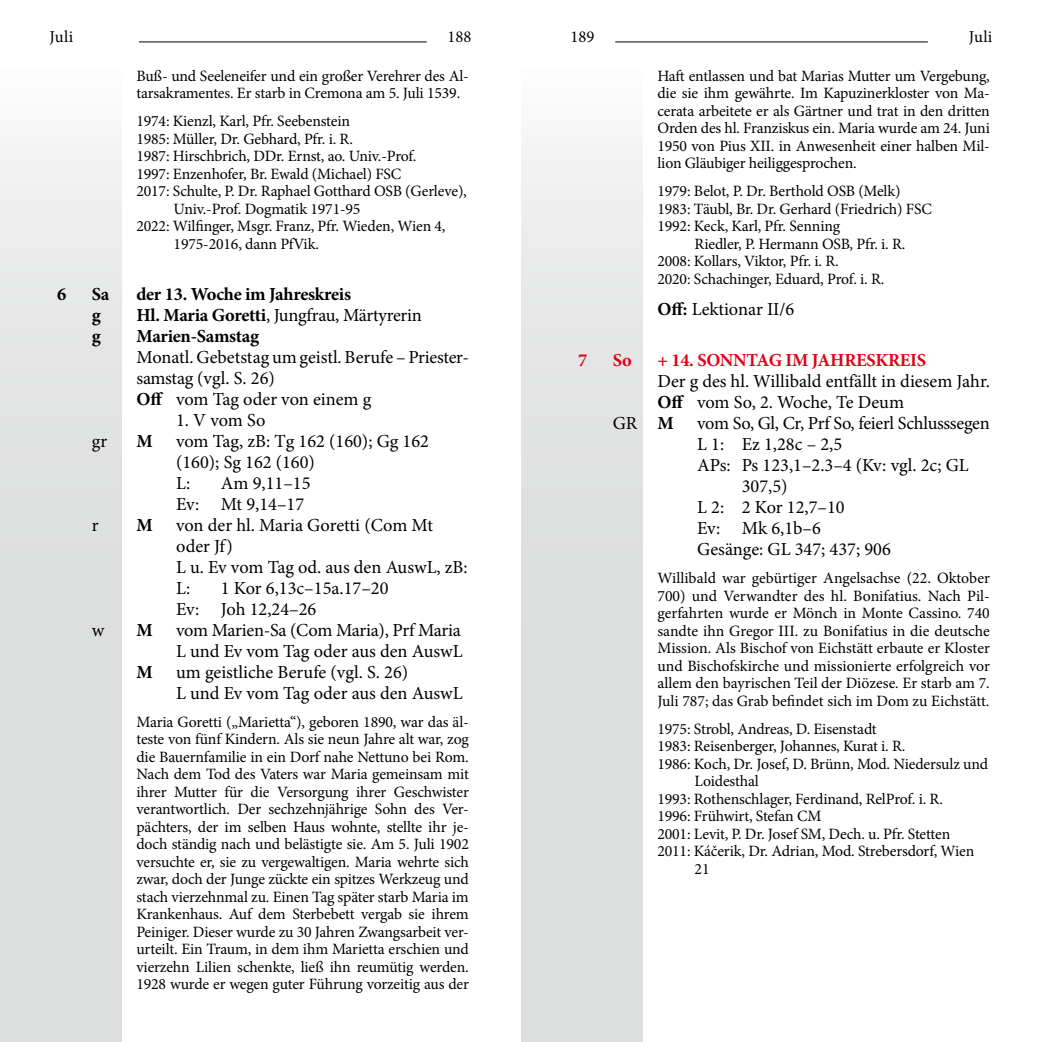
<style>
.page{position:relative;width:1042px;height:1042px;background:#fff}
.page>*{position:absolute;margin:0;border:0;box-sizing:border-box;transform-origin:0 0}
.t1{font:18.38px/21px "Minion Pro";letter-spacing:-.005em;color:#000}
.t2{font:700 18.38px "Minion Pro";letter-spacing:-.015em;color:#000}
.t3{font:700 18.38px "Minion Pro";letter-spacing:-.015em;color:#e30015}
.t4{font:16.62px "Minion Pro";color:#000}
.t5{font:15.75px/17.5px "Minion Pro";letter-spacing:-.01em;color:#000;text-align:justify}
.s1{font-weight:700}
</style>
<div class="page">
<div style="left:0;top:69px;width:122px;height:973px;background:linear-gradient(to bottom,#f0f0f0,#d6d8d8)"></div>
<div style="left:521px;top:69px;width:121px;height:973px;background:linear-gradient(to bottom,#f0f0f0,#d6d8d8)"></div>
<hr style="left:139px;top:41px;width:288px;height:1px;background:#000">
<hr style="left:615px;top:41px;width:313px;height:1px;background:#000">
<p class="t4" style="left:50px;top:25px;width:25px">Juli</p>
<p class="t4" style="left:447px;top:25px;width:25px">188</p>
<p class="t4" style="left:570px;top:25px;width:25px">189</p>
<p class="t4" style="left:969px;top:25px;width:25px">Juli</p>
<p class="t5" style="left:657px;top:67px;width:334px">Haft entlassen und bat Marias Mutter um Vergebung, die sie ihm gewährte. Im Kapuzinerkloster von Ma&shy;cerata arbeitete er als Gärtner und trat in den dritten Orden des hl. Franziskus ein. Maria wurde am 24. Juni 1950 von Pius XII. in Anwesenheit einer halben Mil&shy;lion Gläubiger heiliggesprochen.</p>
<p class="t5" style="left:657px;top:183px;width:245px">1979: Belot, P. Dr. Berthold OSB (Melk)</p>
<p class="t5" style="left:657px;top:200px;width:276px">1983: Täubl, Br. Dr. Gerhard (Friedrich) FSC</p>
<p class="t5" style="left:657px;top:218px;width:184px">1992: Keck, Karl, Pfr. Senning</p>
<p class="t5" style="left:694px;top:235px;width:210px">Riedler, P. Hermann OSB, Pfr. i. R.</p>
<p class="t5" style="left:657px;top:253px;width:181px">2008: Kollars, Viktor, Pfr. i. R.</p>
<p class="t5" style="left:657px;top:270px;width:227px">2020: Schachinger, Eduard, Prof. i. R.</p>
<p class="t1" style="left:657px;top:299px;width:138px"><span class="s1">Off:</span> Lektionar II/6</p>
<p class="t3" style="left:578px;top:347px;width:11px">7</p>
<p class="t3" style="left:613px;top:347px;width:20px">So</p>
<p class="t3" style="left:657px;top:347px;width:270px">+ 14. SONNTAG IM JAHRESKREIS</p>
<p class="t1" style="left:657px;top:371px;width:332px">Der g des hl. Willibald entfällt in diesem Jahr.</p>
<p class="t1" style="left:657px;top:392px;width:248px"><span class="s1">Off</span> vom So, 2. Woche, Te Deum</p>
<p class="t1" style="left:613px;top:413px;width:63px">GR <span class="s1">M</span></p>
<p class="t1" style="left:697px;top:413px;width:294px">vom So, Gl, Cr, Prf So, feierl Schlusssegen</p>
<p class="t1" style="left:697px;top:434px;width:147px">L 1: Ez 1,28c – 2,5</p>
<p class="t1" style="left:697px;top:455px;width:273px">APs: Ps 123,1–2.3–4 (Kv: vgl. 2c; GL</p>
<p class="t1" style="left:742px;top:476px;width:47px">307,5)</p>
<p class="t1" style="left:697px;top:497px;width:149px">L 2: 2 Kor 12,7–10</p>
<p class="t1" style="left:697px;top:518px;width:125px">Ev: Mk 6,1b–6</p>
<p class="t1" style="left:697px;top:539px;width:195px">Gesänge: GL 347; 437; 906</p>
<p class="t5" style="left:657px;top:569px;width:334px">Willibald war gebürtiger Angelsachse (22. Oktober 700) und Verwandter des hl. Bonifatius. Nach Pil&shy;gerfahrten wurde er Mönch in Monte Cassino. 740 sandte ihn Gregor III. zu Bonifatius in die deutsche Mission. Als Bischof von Eichstätt erbaute er Kloster und Bischofskirche und missionierte erfolgreich vor allem den bayrischen Teil der Diözese. Er starb am 7.<br>Juli 787; das Grab befindet sich im Dom zu Eichstätt.</p>
<p class="t5" style="left:657px;top:720px;width:221px">1975: Strobl, Andreas, D. Eisenstadt</p>
<p class="t5" style="left:657px;top:737px;width:248px">1983: Reisenberger, Johannes, Kurat i. R.</p>
<p class="t5" style="left:657px;top:755px;width:332px">1986: Koch, Dr. Josef, D. Brünn, Mod. Niedersulz und</p>
<p class="t5" style="left:694px;top:772px;width:66px">Loidesthal</p>
<p class="t5" style="left:657px;top:790px;width:285px">1993: Rothenschlager, Ferdinand, RelProf. i. R.</p>
<p class="t5" style="left:657px;top:807px;width:166px">1996: Frühwirt, Stefan CM</p>
<p class="t5" style="left:657px;top:825px;width:294px">2001: Levit, P. Dr. Josef SM, Dech. u. Pfr. Stetten</p>
<p class="t5" style="left:657px;top:842px;width:318px">2011: Káčerik, Dr. Adrian, Mod. Strebersdorf, Wien</p>
<p class="t5" style="left:694px;top:860px;width:16px">21</p>
<p class="t5" style="left:136px;top:67px;width:334px">Buß- und Seeleneifer und ein großer Verehrer des Al&shy;tarsakramentes. Er starb in Cremona am 5. Juli 1539.</p>
<p class="t5" style="left:136px;top:113px;width:215px">1974: Kienzl, Karl, Pfr. Seebenstein</p>
<p class="t5" style="left:136px;top:130px;width:216px">1985: Müller, Dr. Gebhard, Pfr. i. R.</p>
<p class="t5" style="left:136px;top:148px;width:280px">1987: Hirschbrich, DDr. Ernst, ao. Univ.-Prof.</p>
<p class="t5" style="left:136px;top:165px;width:266px">1997: Enzenhofer, Br. Ewald (Michael) FSC</p>
<p class="t5" style="left:136px;top:183px;width:332px">2017: Schulte, P. Dr. Raphael Gotthard OSB (Gerleve),</p>
<p class="t5" style="left:174px;top:200px;width:188px">Univ.-Prof. Dogmatik 1971-95</p>
<p class="t5" style="left:136px;top:218px;width:311px">2022: Wilfinger, Msgr. Franz, Pfr. Wieden, Wien 4,</p>
<p class="t5" style="left:174px;top:235px;width:145px">1975-2016, dann PfVik.</p>
<p class="t2" style="left:57px;top:281px;width:11px">6</p>
<p class="t2" style="left:92px;top:281px;width:19px">Sa</p>
<p class="t2" style="left:136px;top:281px;width:216px">der 13. Woche im Jahreskreis</p>
<p class="t2" style="left:92px;top:302px;width:11px">g</p>
<p class="t1" style="left:136px;top:304px;width:287px"><span class="s1">Hl. Maria Goretti</span>, Jungfrau, Märtyrerin</p>
<p class="t2" style="left:92px;top:323px;width:11px">g</p>
<p class="t2" style="left:136px;top:323px;width:124px">Marien-Samstag</p>
<p class="t1" style="left:136px;top:346px;width:332px">Monatl. Gebetstag um geistl. Berufe – Priester&shy;samstag (vgl. S. 26)<br><span class="s1">Off</span> vom Tag oder von einem g</p>
<p class="t1" style="left:176px;top:409px;width:91px">1. V vom So</p>
<p class="t1" style="left:92px;top:430px;width:17px">gr</p>
<p class="t2" style="left:136px;top:428px;width:18px">M</p>
<p class="t1" style="left:176px;top:430px;width:254px">vom Tag, zB: Tg 162 (160); Gg 162 (160); Sg 162 (160)<br>L:</p>
<p class="t1" style="left:176px;top:472px;width:136px;text-indent:45px">Am 9,11–15<br>Ev: Mt 9,14–17</p>
<p class="t1" style="left:92px;top:514px;width:8px">r</p>
<p class="t2" style="left:136px;top:512px;width:18px">M</p>
<p class="t1" style="left:176px;top:514px;width:293px">von der hl. Maria Goretti (Com Mt oder Jf)<br>L u. Ev vom Tag od. aus den AuswL, zB:<br>L:</p>
<p class="t1" style="left:176px;top:577px;width:214px;text-indent:45px">1 Kor 6,13c–15a.17–20<br>Ev: Joh 12,24–26</p>
<p class="t1" style="left:92px;top:619px;width:14px">w</p>
<p class="t2" style="left:136px;top:617px;width:18px">M</p>
<p class="t1" style="left:176px;top:619px;width:288px">vom Marien-Sa (Com Maria), Prf Maria<br>L und Ev vom Tag oder aus den AuswL</p>
<p class="t2" style="left:136px;top:659px;width:18px">M</p>
<p class="t1" style="left:176px;top:661px;width:288px">um geistliche Berufe (vgl. S. 26)<br>L und Ev vom Tag oder aus den AuswL</p>
<p class="t5" style="left:136px;top:713px;width:334px;text-align:left">Maria Goretti („Marietta“), geboren 1890, war das äl&shy;teste von fünf Kindern. Als sie neun Jahre alt war, zog die Bauernfamilie in ein Dorf nahe Nettuno bei Rom.<br>Nach dem Tod des Vaters war Maria gemeinsam mit ihrer Mutter für die Versorgung ihrer Geschwister verantwortlich. Der sechzehnjährige Sohn des Ver&shy;pächters, der im selben Haus wohnte, stellte ihr je&shy;doch ständig nach und belästigte sie. Am 5. Juli 1902 versuchte er, sie zu vergewaltigen. Maria wehrte sich zwar, doch der Junge zückte ein spitzes Werkzeug und stach vierzehnmal zu. Einen Tag später starb Maria im Krankenhaus. Auf dem Sterbebett vergab sie ihrem Peiniger. Dieser wurde zu 30 Jahren Zwangsarbeit ver&shy;urteilt. Ein Traum, in dem ihm Marietta erschien und vierzehn Lilien schenkte, ließ ihn reumütig werden.<br>1928 wurde er wegen guter Führung vorzeitig aus der</p>
</div>
